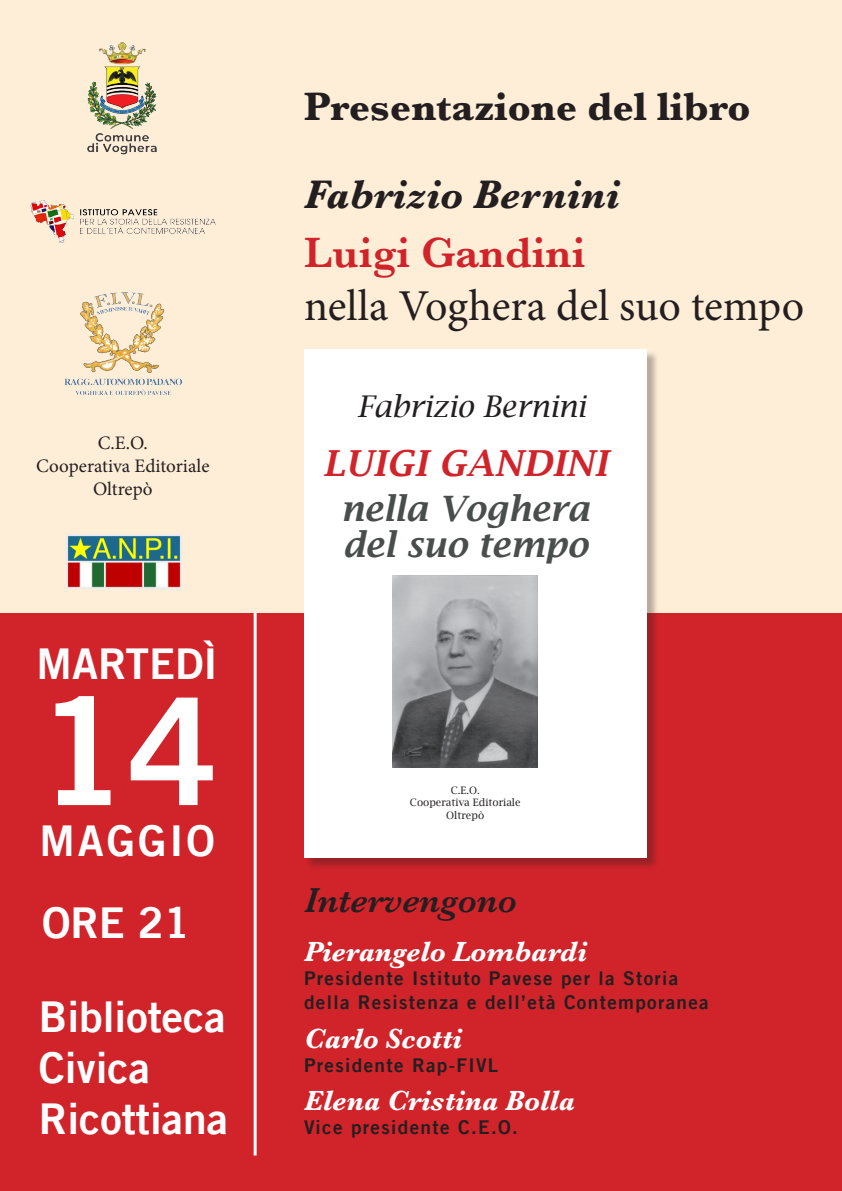
<style>
.page{position:relative;width:842px;height:1191px;background:#fff}
.page>*{position:absolute;margin:0;border:0;box-sizing:border-box;transform-origin:0 0}
.t1{font:148.8px "Trade Gothic LT Bold Two";color:#fff}
.t2{font:44px "Minion Pro";color:#231f20}
.t3{font:600 44px "Baskerville";color:#d1232a}
.t4{font:42.5px "Trade Gothic LT Bold Two";color:#fff}
.t5{font:italic 700 41.4px "Baskerville";color:#231f20}
.t6{font:700 41px "Baskerville";color:#231f20}
.t7{font:italic 600 36px "Baskerville";color:#231f20}
.t8{font:italic 600 35.9px "Lucida Bright";color:#d1232a}
.t9{font:italic 600 35.1px/36.8px "Lucida Bright";color:#494d4b}
.t10{font:italic 29.9px "Lucida Bright";color:#231f20}
.t11{font:italic 700 28.8px "Baskerville";color:#fff}
.t12{font:19.1px "Minion Pro";color:#231f20}
.t13{font:19px/24px "Trade Gothic LT Bold Two";letter-spacing:.07em;color:#231f20}
.t14{font:10.3px/12.3px "Lucida Bright";color:#231f20;text-align:center}
</style>
<div class="page">
<div style="left:0;top:612px;width:842px;height:579px;background:#d1232a"></div>
<div style="left:0;top:0;width:842px;height:612px;background:#feedd7"></div>
<img style="left:87px;top:42px;width:70px;height:113px">
<img style="left:30px;top:200px;width:186px;height:42px">
<img style="left:64px;top:292px;width:118px;height:103px">
<hr style="left:254px;top:612px;width:3px;height:543px;background:#fff">
<div style="left:306px;top:350px;width:353px;height:520px;background:#231f20;opacity:.32"></div>
<div style="left:304px;top:349px;width:342px;height:508px;background:#fff"></div>
<img style="left:392px;top:576px;width:146px;height:191px">
<img style="left:67px;top:535px;width:114px;height:53px">
<p class="t12" style="left:98px;top:430px;width:52px">C.E.O.</p>
<p class="t12" style="left:36px;top:453px;width:175px">Cooperativa Editoriale</p>
<p class="t12" style="left:93px;top:476px;width:61px">Oltrepò</p>
<p class="t4" style="left:37px;top:637px;width:183px">MARTEDÌ</p>
<p class="t1" style="left:36px;top:659px;width:183px">14</p>
<p class="t4" style="left:39px;top:814px;width:177px">MAGGIO</p>
<p class="t4" style="left:42px;top:897px;width:149px">ORE 21</p>
<p class="t4" style="left:39px;top:990px;width:188px">Biblioteca</p>
<p class="t4" style="left:39px;top:1041px;width:113px">Civica</p>
<p class="t4" style="left:39px;top:1092px;width:191px">Ricottiana</p>
<p class="t6" style="left:304px;top:78px;width:448px">Presentazione del libro</p>
<p class="t5" style="left:304px;top:166px;width:317px">Fabrizio Bernini</p>
<p class="t3" style="left:304px;top:222px;width:283px">Luigi Gandini</p>
<p class="t2" style="left:304px;top:276px;width:502px">nella Voghera del suo tempo</p>
<p class="t10" style="left:357px;top:389px;width:230px">Fabrizio Bernini</p>
<p class="t8" style="left:323px;top:443px;width:286px">LUIGI GANDINI</p>
<p class="t9" style="left:341px;top:489px;width:250px">nella Voghera del suo tempo</p>
<p class="t14" style="left:410px;top:784px;width:112px">C.E.O.<br>Cooperativa Editoriale<br>Oltrepò</p>
<p class="t7" style="left:304px;top:875px;width:215px">Intervengono</p>
<p class="t11" style="left:304px;top:932px;width:284px">Pierangelo Lombardi</p>
<p class="t13" style="left:304px;top:966px;width:406px">Presidente Istituto Pavese per la Storia della Resistenza e dell’età Contemporanea</p>
<p class="t11" style="left:304px;top:1018px;width:159px">Carlo Scotti</p>
<p class="t13" style="left:304px;top:1052px;width:196px">Presidente Rap-FIVL</p>
<p class="t11" style="left:304px;top:1080px;width:272px">Elena Cristina Bolla</p>
<p class="t13" style="left:304px;top:1114px;width:215px">Vice presidente C.E.O.</p>
</div>
